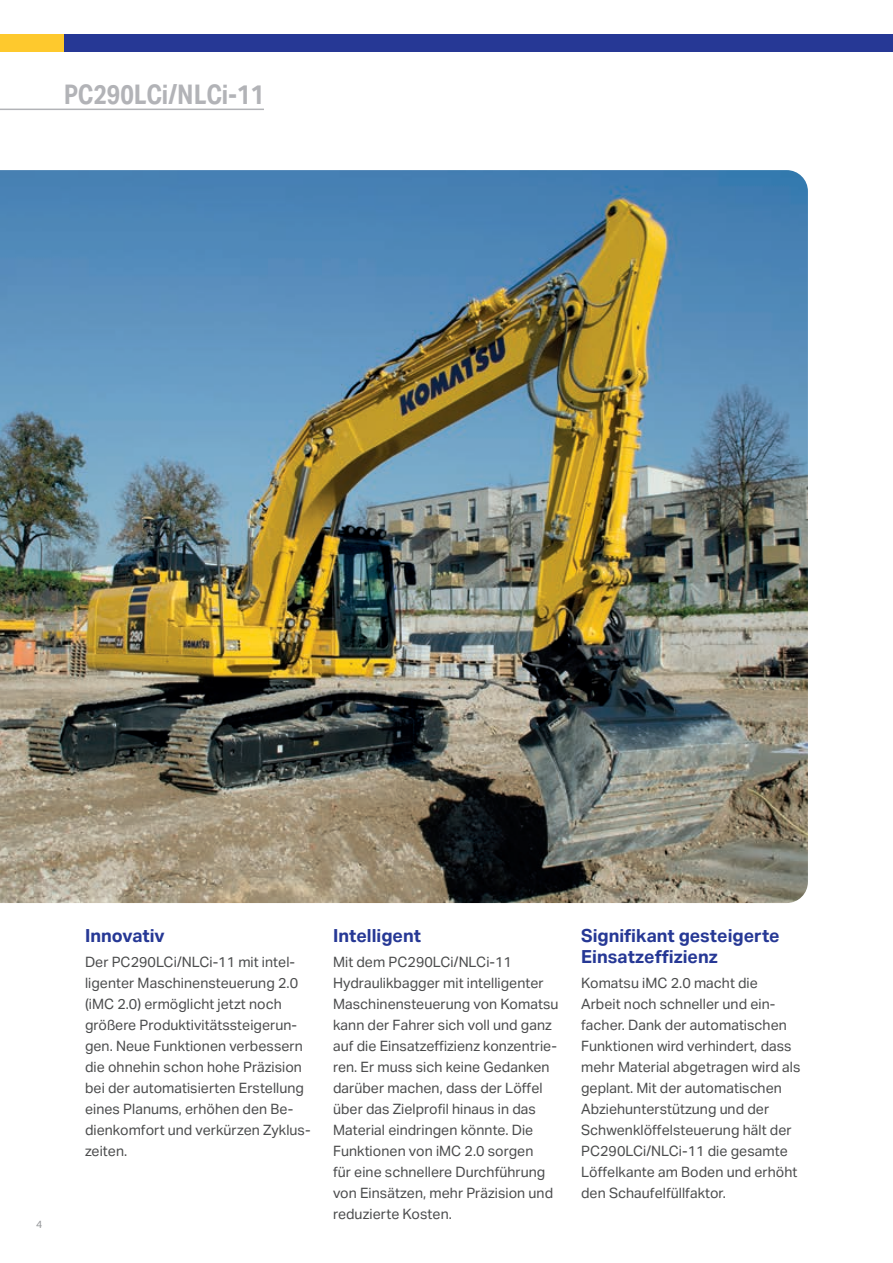
<style>
.page{position:relative;width:893px;height:1263px;background:#fff}
.page>*{position:absolute;margin:0;border:0;box-sizing:border-box;transform-origin:0 0}
.t1{font:700 27px "Aktiv Grotesk Cd";color:#b2b3b7}
.t2{font:700 18px/21px "Aktiv Grotesk";color:#263895}
.t3{font:14.25px/21px "Aktiv Grotesk";color:#4b4c4d}
.t4{font:10.5px "Aktiv Grotesk";color:#939598}
</style>
<div class="page">
<img style="left:0;top:170px;width:808px;height:733px">
<hr style="left:0;top:109px;width:264px;height:1px;background:#b2b3b7">
<div style="left:0;top:34px;width:143px;height:17px;background:#fec92d"></div>
<div style="left:64px;top:34px;width:829px;height:17px;background:#263895"></div>
<h1 class="t1" style="left:64px;top:79px;width:202px">PC290LCi/NLCi-11</h1>
<p class="t4" style="left:36px;top:1218px;width:8px">4</p>
<p class="t2" style="left:85px;top:925px;width:81px">Innovativ</p>
<p class="t3" style="left:85px;top:951px;width:227px">Der PC290LCi/NLCi-11 mit intel&shy;ligenter Maschinensteuerung 2.0 (iMC 2.0) ermöglicht jetzt noch größere Produktivitätssteigerun&shy;gen. Neue Funktionen verbessern die ohnehin schon hohe Präzision bei der automatisierten Erstellung eines Planums, erhöhen den Be&shy;dienkomfort und verkürzen Zyklus&shy;zeiten.</p>
<p class="t2" style="left:333px;top:925px;width:89px">Intelligent</p>
<p class="t3" style="left:333px;top:951px;width:227px">Mit dem PC290LCi/NLCi-11<br>Hydraulikbagger mit intelligenter<br>Maschinensteuerung von Komatsu kann der Fahrer sich voll und ganz auf die Einsatzeffizienz konzentrie&shy;ren. Er muss sich keine Gedanken darüber machen, dass der Löffel über das Zielprofil hinaus in das<br>Material eindringen könnte. Die<br>Funktionen von iMC 2.0 sorgen<br>für eine schnellere Durchführung von Einsätzen, mehr Präzision und reduzierte Kosten.</p>
<p class="t2" style="left:581px;top:925px;width:200px">Signifikant gesteigerte<br>Einsatzeffizienz</p>
<p class="t3" style="left:581px;top:972px;width:221px">Komatsu iMC 2.0 macht die<br>Arbeit noch schneller und ein&shy;facher. Dank der automatischen<br>Funktionen wird verhindert, dass mehr Material abgetragen wird als geplant. Mit der automatischen<br>Abziehunterstützung und der<br>Schwenklöffelsteuerung hält der<br>PC290LCi/NLCi-11 die gesamte<br>Löffelkante am Boden und erhöht den Schaufelfüllfaktor.</p>
</div>
